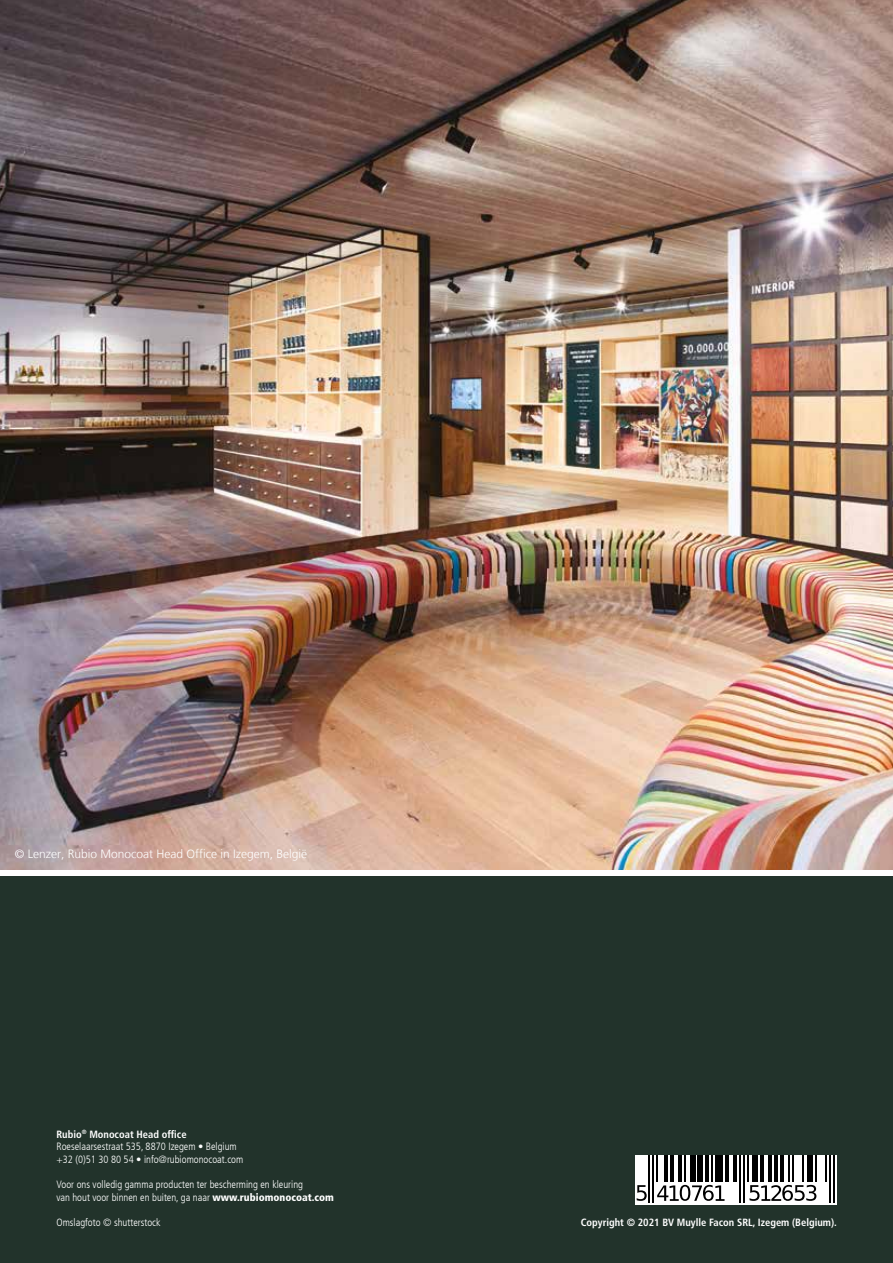
<style>
.page{position:relative;width:893px;height:1263px;background:#fff}
.page>*{position:absolute;margin:0;border:0;box-sizing:border-box;transform-origin:0 0}
.t1{font:300 12px "Frutiger LT";color:#fff}
.t2{font:300 condensed 10.5px/12.6px "Frutiger LT";color:#fff}
.t3{font:700 condensed 10.5px "Frutiger LT Std";color:#fff}
.s1{font-family:"Frutiger LT Std";font-weight:700}
.s2{font-family:"Frutiger LT Std";font-weight:900}
</style>
<div class="page">
<img style="left:0;top:0;width:893px;height:870px">
<div style="left:0;top:876px;width:893px;height:387px;background:#22332b"></div>
<div style="left:635px;top:1155px;width:201px;height:49px;background:#fff"></div>
<svg style="left:637px;top:1185px;width:10px;height:16px"></svg>
<hr style="left:648px;top:1155px;width:2px;height:47px;background:#000">
<hr style="left:652px;top:1155px;width:2px;height:47px;background:#000">
<hr style="left:656px;top:1155px;width:2px;height:27px;background:#000">
<hr style="left:664px;top:1155px;width:4px;height:27px;background:#000">
<hr style="left:670px;top:1155px;width:4px;height:27px;background:#000">
<hr style="left:678px;top:1155px;width:4px;height:27px;background:#000">
<hr style="left:684px;top:1155px;width:2px;height:27px;background:#000">
<div style="left:690px;top:1155px;width:5px;height:27px;background:#000"></div>
<div style="left:697px;top:1155px;width:6px;height:27px;background:#000"></div>
<hr style="left:705px;top:1155px;width:4px;height:27px;background:#000">
<hr style="left:711px;top:1155px;width:2px;height:27px;background:#000">
<div style="left:715px;top:1155px;width:8px;height:27px;background:#000"></div>
<hr style="left:725px;top:1155px;width:4px;height:27px;background:#000">
<hr style="left:733px;top:1155px;width:4px;height:27px;background:#000">
<svg style="left:657px;top:1185px;width:67px;height:16px"></svg>
<hr style="left:739px;top:1155px;width:2px;height:47px;background:#000">
<hr style="left:743px;top:1155px;width:2px;height:47px;background:#000">
<hr style="left:815px;top:1155px;width:2px;height:27px;background:#000">
<hr style="left:825px;top:1155px;width:2px;height:27px;background:#000">
<svg style="left:747px;top:1155px;width:69px;height:46px"></svg>
<hr style="left:829px;top:1155px;width:2px;height:47px;background:#000">
<hr style="left:833px;top:1155px;width:2px;height:47px;background:#000">
<p class="t1" style="left:15px;top:847px;width:294px">© Lenzer, Rubio Monocoat Head Office in Izegem, België</p>
<p class="t3" style="left:56px;top:1128px;width:132px">Rubio<sup>®</sup> Monocoat Head office</p>
<p class="t2" style="left:56px;top:1140px;width:188px">Roeselaarsestraat 535, 8870 Izegem <span class="s1">•</span> Belgium +32 (0)51 30 80 54 <span class="s1">•</span> info@rubiomonocoat.com</p>
<p class="t2" style="left:56px;top:1178px;width:279px">Voor ons volledig gamma producten ter bescherming en kleuring<br>van hout voor binnen en buiten, ga naar <span class="s2">www.rubiomonocoat.com</span></p>
<p class="t2" style="left:56px;top:1216px;width:106px">Omslagfoto © shutterstock</p>
<p class="t3" style="left:581px;top:1216px;width:258px">Copyright © 2021 BV Muylle Facon SRL, Izegem (Belgium).</p>
</div>
